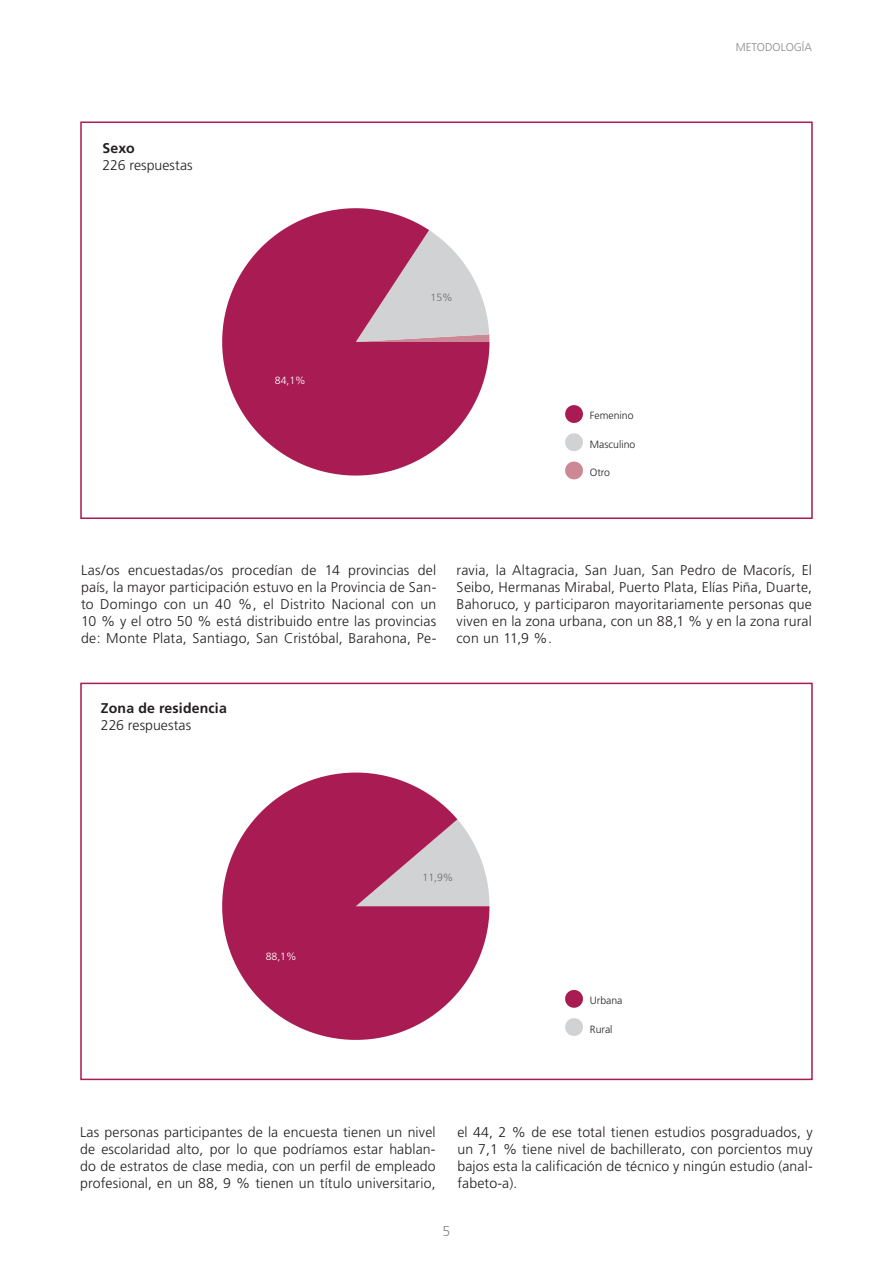
<style>
.page{position:relative;width:893px;height:1263px;background:#fff}
.page>*{position:absolute;margin:0;border:0;box-sizing:border-box;transform-origin:0 0}
.t1{font:300 14.1px/17px "Frutiger";letter-spacing:.01em;color:#231f20;text-align:justify}
.t2{font:700 14.1px "Frutiger";letter-spacing:.01em;color:#231f20}
.t3{font:300 14.1px "Frutiger";color:#888787}
.t4{font:300 11.25px "Frutiger";color:#888787}
.t5{font:300 10.5px "Frutiger";color:#231f20}
.t6{font:300 10.5px "Frutiger";color:#fff}
.t7{font:300 10.5px "Frutiger";color:#6c6d70}
</style>
<div class="page">
<div style="left:80px;top:122px;width:733px;height:397px;border:2px solid #a81c53"></div>
<div style="left:80px;top:683px;width:733px;height:397px;border:2px solid #a81c53"></div>
<svg style="left:565px;top:405px;width:18px;height:18px"></svg>
<svg style="left:565px;top:433px;width:18px;height:18px"></svg>
<svg style="left:565px;top:462px;width:18px;height:17px"></svg>
<svg style="left:222px;top:208px;width:267px;height:268px;fill:#a81c53"></svg>
<svg style="left:222px;top:772px;width:267px;height:268px;fill:#a81c53"></svg>
<svg style="left:565px;top:990px;width:18px;height:18px"></svg>
<svg style="left:565px;top:1018px;width:18px;height:18px"></svg>
<p class="t2" style="left:102px;top:140px;width:34px">Sexo</p>
<p class="t1" style="left:102px;top:157px;width:92px">226 respuestas</p>
<p class="t6" style="left:275px;top:375px;width:32px">84,1%</p>
<p class="t7" style="left:431px;top:291px;width:24px">15%</p>
<p class="t4" style="left:736px;top:40px;width:78px">METODOLOGÍA</p>
<p class="t5" style="left:590px;top:409px;width:45px">Femenino</p>
<p class="t5" style="left:590px;top:438px;width:47px">Masculino</p>
<p class="t5" style="left:590px;top:466px;width:22px">Otro</p>
<p class="t1" style="left:81px;top:562px;width:357px">Las/os encuestadas/os procedían de 14 provincias del país, la mayor participación estuvo en la Provincia de San&shy;to Domingo con un 40 %, el Distrito Nacional con un 10 % y el otro 50 % está distribuido entre las provincias de: Monte Plata, Santiago, San Cristóbal, Barahona, Pe-</p>
<p class="t1" style="left:457px;top:562px;width:357px">ravia, la Altagracia, San Juan, San Pedro de Macorís, El Seibo, Hermanas Mirabal, Puerto Plata, Elías Piña, Duarte, Bahoruco, y participaron mayoritariamente personas que viven en la zona urbana, con un 88,1 % y en la zona rural con un 11,9 %.</p>
<p class="t2" style="left:101px;top:699px;width:127px">Zona de residencia</p>
<p class="t1" style="left:101px;top:716px;width:92px">226 respuestas</p>
<p class="t6" style="left:266px;top:950px;width:32px">88,1%</p>
<p class="t7" style="left:423px;top:872px;width:32px">11,9%</p>
<p class="t5" style="left:590px;top:994px;width:34px">Urbana</p>
<p class="t5" style="left:590px;top:1023px;width:24px">Rural</p>
<p class="t1" style="left:80px;top:1124px;width:357px">Las personas participantes de la encuesta tienen un nivel de escolaridad alto, por lo que podríamos estar hablan&shy;do de estratos de clase media, con un perfil de empleado profesional, en un 88, 9 % tienen un título universitario,</p>
<p class="t1" style="left:457px;top:1124px;width:357px">el 44, 2 % de ese total tienen estudios posgraduados, y un 7,1 % tiene nivel de bachillerato, con porcientos muy bajos esta la calificación de técnico y ningún estudio (anal&shy;fabeto-a).</p>
<p class="t3" style="left:443px;top:1223px;width:9px">5</p>
</div>
